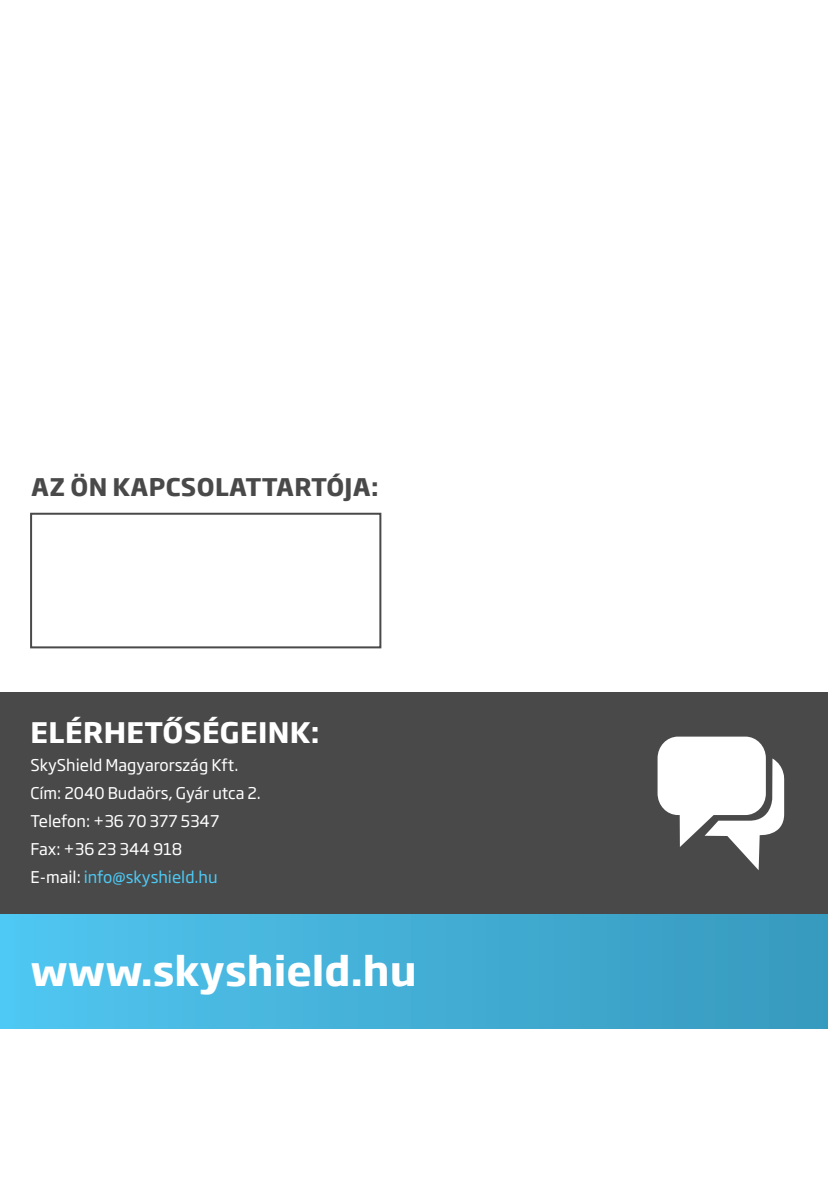
<style>
.page{position:relative;width:828px;height:1191px;background:#fff}
.page>*{position:absolute;margin:0;border:0;box-sizing:border-box;transform-origin:0 0}
.t1{font:700 40px "Soho Gothic Pro";color:#fff}
.t2{font:700 28px "Soho Gothic Pro";letter-spacing:.015em;color:#fff}
.t3{font:700 24px "Soho Gothic Pro";letter-spacing:.015em;color:#494949}
.t4{font:16px/28px "Soho Gothic Pro";color:#fff}
.s1{color:#4dc9f4}
</style>
<div class="page">
<div style="left:0;top:913px;width:828px;height:115px;background:linear-gradient(to right,#50c6f0,#3798bc)"></div>
<div style="left:0;top:692px;width:828px;height:222px;background:#494949"></div>
<svg style="left:657px;top:736px;width:128px;height:134px"></svg>
<div style="left:30px;top:513px;width:351px;height:135px;border:2px solid #494949"></div>
<h3 class="t3" style="left:31px;top:468px;width:100px">AZ ÖN KAP</h3>
<h3 class="t3" style="left:166px;top:468px;width:81px">CSO LATTART</h3>
<h3 class="t3" style="left:326px;top:468px;width:54px">ÓJA :</h3>
<h2 class="t2" style="left:31px;top:711px;width:73px">ELÉRHETŐS</h2>
<h2 class="t2" style="left:202px;top:711px;width:119px">ÉGEINK:</h2>
<p class="t4" style="left:30px;top:750px;width:232px">SkyShield Magyarország Kft.<br>Cím: 2040 Budaörs, Gyár utca 2.<br>Telefon: +36 70 377 5347<br>Fax: +36 23 344 918<br>E-mail: <span class="s1">info@skyshield.hu</span></p>
<h1 class="t1" style="left:30px;top:939px;width:388px">WWW.SKYSHIELD.HU</h1>
</div>
